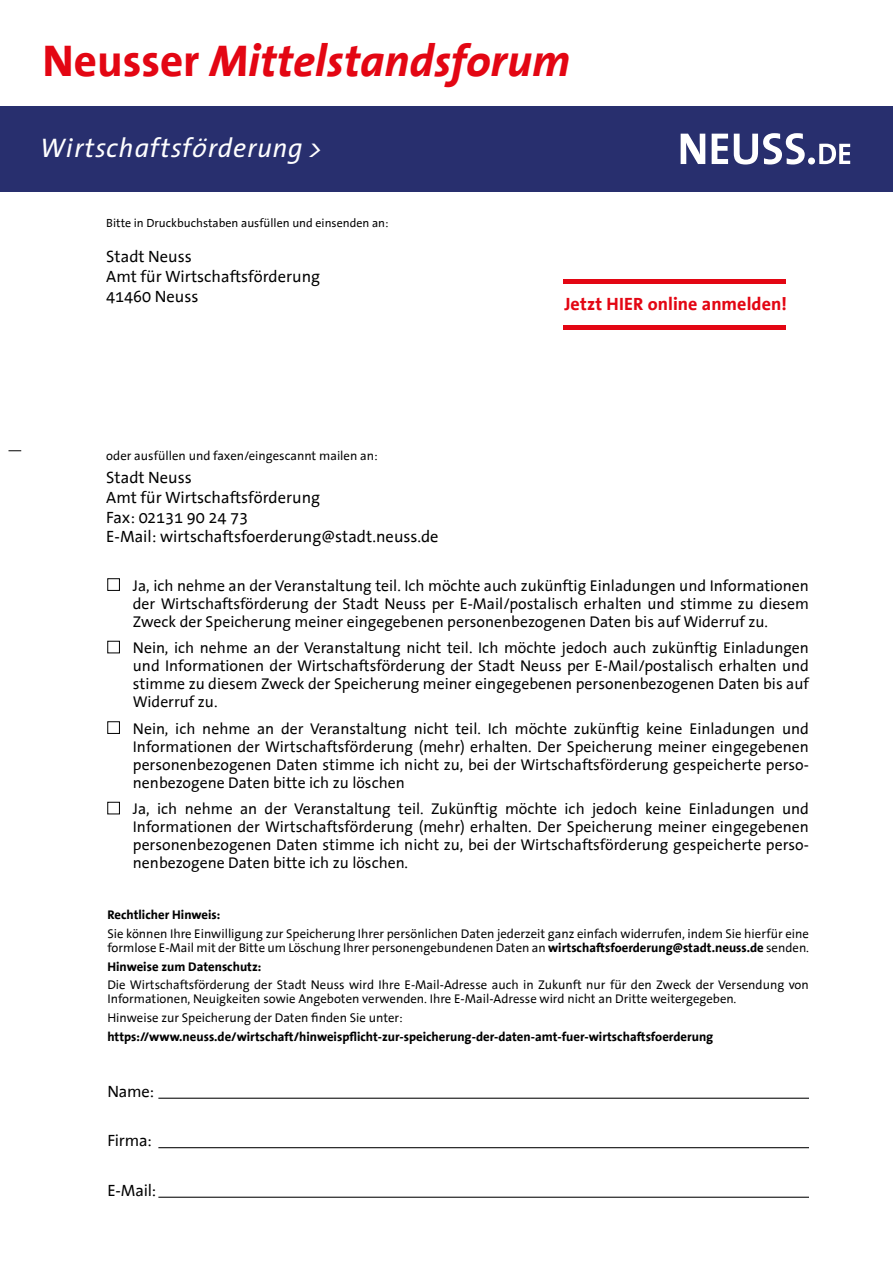
<style>
.page{position:relative;width:893px;height:1263px;background:#fff}
.page>*{position:absolute;margin:0;border:0;box-sizing:border-box;transform-origin:0 0}
.t1{font:italic 700 45.75px "Thesis Sans";color:#e30613}
.t2{font:italic 700 45px "The Sans Office";color:#e30613}
.t3{font:italic 27px "Thesis Sans";letter-spacing:-.01em;color:#fff}
.t4{font:700 18px "The Sans Office";letter-spacing:.005em;color:#e30613}
.t5{font:16.5px "The Sans Office";color:#000}
.t6{font:15.75px/18px "The Sans Office";color:#000;text-align:justify}
.t7{font:12.75px/14.2px "The Sans Office";color:#000}
.t8{font:700 12.75px "The Sans Office";color:#000}
.t9{font:12px "The Sans Office";color:#000}
.s1{font-style:normal}
.s2{font-weight:700}
</style>
<div class="page">
<div style="left:0;top:106px;width:893px;height:85px;background:#282f6e"></div>
<svg style="left:681px;top:133px;width:169px;height:32px"></svg>
<svg style="left:9px;top:450px;width:12px;height:1px"></svg>
<div style="left:107px;top:578px;width:13px;height:13px;border:1px solid #000"></div>
<div style="left:107px;top:641px;width:13px;height:12px;border:1px solid #000"></div>
<div style="left:107px;top:721px;width:13px;height:13px;border:1px solid #000"></div>
<div style="left:107px;top:802px;width:13px;height:12px;border:1px solid #000"></div>
<hr style="left:158px;top:1098px;width:651px;height:1px;background:#000">
<hr style="left:158px;top:1147px;width:651px;height:1px;background:#000">
<hr style="left:158px;top:1197px;width:651px;height:1px;background:#000">
<div style="left:564px;top:279px;width:222px;height:5px;background:#e30613"></div>
<hr style="left:564px;top:325px;width:222px;height:4px;background:#e30613">
<h2 class="t2" style="left:43px;top:32px;width:529px"><span class="s1">Neusser</span> Mittelstandsforum</h2>
<h1 class="t1" style="left:43px;top:36px;width:492px"><span class="s1">Neusser</span> Wirtschaftstreff</h1>
<h3 class="t3" style="left:40px;top:133px;width:285px">Wirtschaftsförderung &gt;</h3>
<p class="t9" style="left:106px;top:215px;width:284px">Bitte in Druckbuchstaben ausfüllen und einsenden an:</p>
<p class="t5" style="left:106px;top:246px;width:87px">Stadt Neuss</p>
<p class="t5" style="left:106px;top:266px;width:215px">Amt für Wirtschaftsförderung</p>
<p class="t5" style="left:106px;top:285px;width:94px">41460 Neuss</p>
<p class="t4" style="left:564px;top:293px;width:224px">Jetzt HIER online anmelden!</p>
<p class="t7" style="left:106px;top:449px;width:273px">oder ausfüllen und faxen/eingescannt mailen an:</p>
<p class="t5" style="left:106px;top:467px;width:87px">Stadt Neuss</p>
<p class="t5" style="left:106px;top:487px;width:215px">Amt für Wirtschaftsförderung</p>
<p class="t5" style="left:106px;top:506px;width:143px">Fax: 02131 90 24 73</p>
<p class="t5" style="left:106px;top:526px;width:334px">E-Mail: wirtschaftsfoerderung@stadt.neuss.de</p>
<p class="t6" style="left:133px;top:577px;width:678px">Ja, ich nehme an der Veranstaltung teil. Ich möchte auch zukünftig Einladungen und Informationen der Wirtschaftsförderung der Stadt Neuss per E-Mail/postalisch erhalten und stimme zu diesem Zweck der Speicherung meiner eingegebenen personenbezogenen Daten bis auf Widerruf zu.</p>
<p class="t6" style="left:133px;top:639px;width:678px">Nein, ich nehme an der Veranstaltung nicht teil. Ich möchte jedoch auch zukünftig Einladungen und Informationen der Wirtschaftsförderung der Stadt Neuss per E-Mail/postalisch erhalten und stimme zu diesem Zweck der Speicherung meiner eingegebenen personenbezogenen Daten bis auf Widerruf zu.</p>
<p class="t6" style="left:133px;top:720px;width:678px">Nein, ich nehme an der Veranstaltung nicht teil. Ich möchte zukünftig keine Einladungen und Informationen der Wirtschaftsförderung (mehr) erhalten. Der Speicherung meiner eingegebenen personenbezogenen Daten stimme ich nicht zu, bei der Wirtschaftsförderung gespeicherte perso&shy;nenbezogene Daten bitte ich zu löschen</p>
<p class="t6" style="left:133px;top:800px;width:678px">Ja, ich nehme an der Veranstaltung teil. Zukünftig möchte ich jedoch keine Einladungen und Informationen der Wirtschaftsförderung (mehr) erhalten. Der Speicherung meiner eingegebenen personenbezogenen Daten stimme ich nicht zu, bei der Wirtschaftsförderung gespeicherte perso&shy;nenbezogene Daten bitte ich zu löschen.</p>
<p class="t8" style="left:107px;top:907px;width:115px">Rechtlicher Hinweis:</p>
<p class="t7" style="left:107px;top:927px;width:703px">Sie können Ihre Einwilligung zur Speicherung Ihrer persönlichen Daten jederzeit ganz einfach widerrufen, indem Sie hierfür eine formlose E-Mail mit der Bitte um Löschung Ihrer personengebundenen Daten an <span class="s2">wirtschaftsfoerderung@stadt.neuss.de</span> senden.</p>
<p class="t8" style="left:107px;top:958px;width:156px">Hinweise zum Datenschutz:</p>
<p class="t7" style="left:107px;top:978px;width:703px">Die Wirtschaftsförderung der Stadt Neuss wird Ihre E-Mail-Adresse auch in Zukunft nur für den Zweck der Versendung von<br>Informationen, Neuigkeiten sowie Angeboten verwenden. Ihre E-Mail-Adresse wird nicht an Dritte weitergegeben.</p>
<p class="t7" style="left:107px;top:1011px;width:297px">Hinweise zur Speicherung der Daten finden Sie unter:</p>
<p class="t8" style="left:107px;top:1028px;width:607px">https://www.neuss.de/wirtschaft/hinweispflicht-zur-speicherung-der-daten-amt-fuer-wirtschaftsfoerderung</p>
<p class="t5" style="left:107px;top:1080px;width:48px">Name:</p>
<p class="t5" style="left:107px;top:1130px;width:46px">Firma:</p>
<p class="t5" style="left:107px;top:1179px;width:50px">E-Mail:</p>
</div>
